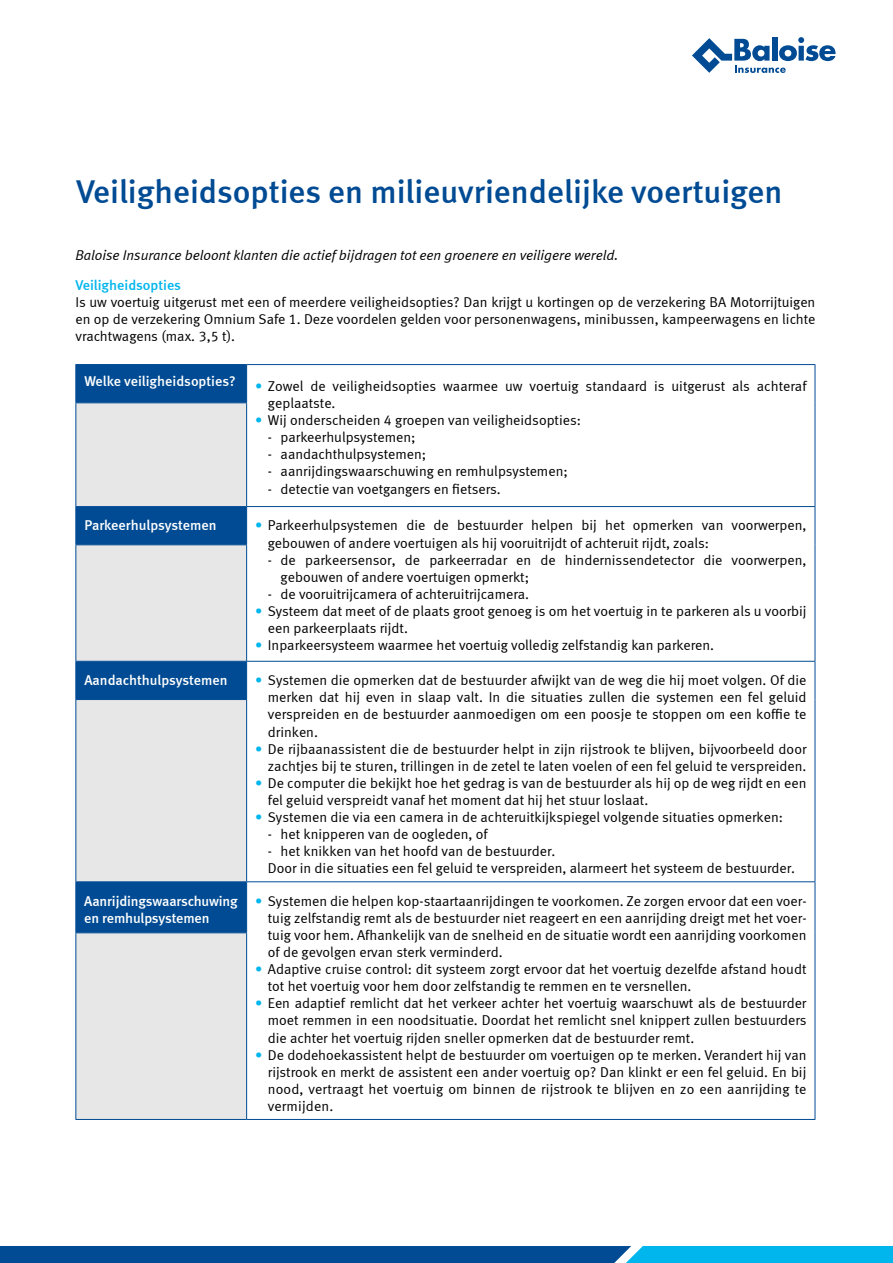
<style>
.page{position:relative;width:893px;height:1263px;background:#fff}
.page>*{position:absolute;margin:0;border:0;box-sizing:border-box;transform-origin:0 0}
.t1{font:33px "Meta Medium LF";color:#004b93}
.t2{font:14.25px/17.1px "Meta Normal LF";color:#000}
.t3{font:14.25px/17.1px "Meta Medium LF";letter-spacing:-.005em;color:#fff}
.t4{font:italic 14.25px "Meta Normal LF";color:#000}
.t5{font:14.25px "Meta Medium LF";color:#00b6ed}
.s1{color:#00b6ed}
</style>
<div class="page">
<svg style="left:0;top:1246px;width:893px;height:17px;background:#036cae"></svg>
<svg style="left:692px;top:37px;width:144px;height:36px"></svg>
<div style="left:76px;top:365px;width:170px;height:37px;background:#004b93"></div>
<svg style="left:76px;top:403px;width:170px;height:716px;background:#bac8d6"></svg>
<hr style="left:75px;top:364px;width:172px;height:1px;background:#004b93">
<hr style="left:75px;top:365px;width:1px;height:37px;background:#004b93">
<hr style="left:247px;top:364px;width:568px;height:1px;background:#004b93">
<hr style="left:246px;top:365px;width:1px;height:37px;background:#004b93">
<hr style="left:815px;top:365px;width:1px;height:38px;background:#004b93">
<hr style="left:75px;top:402px;width:172px;height:1px;background:#004b93">
<hr style="left:75px;top:403px;width:1px;height:103px;background:#004b93">
<hr style="left:246px;top:403px;width:1px;height:103px;background:#004b93">
<hr style="left:815px;top:403px;width:1px;height:103px;background:#004b93">
<hr style="left:75px;top:506px;width:172px;height:1px;background:#004b93">
<hr style="left:75px;top:507px;width:1px;height:37px;background:#004b93">
<hr style="left:247px;top:506px;width:568px;height:1px;background:#004b93">
<hr style="left:246px;top:507px;width:1px;height:37px;background:#004b93">
<hr style="left:815px;top:507px;width:1px;height:38px;background:#004b93">
<hr style="left:75px;top:544px;width:172px;height:1px;background:#004b93">
<hr style="left:75px;top:545px;width:1px;height:116px;background:#004b93">
<hr style="left:246px;top:545px;width:1px;height:116px;background:#004b93">
<hr style="left:815px;top:545px;width:1px;height:116px;background:#004b93">
<hr style="left:75px;top:661px;width:172px;height:1px;background:#004b93">
<hr style="left:75px;top:662px;width:1px;height:37px;background:#004b93">
<hr style="left:247px;top:661px;width:568px;height:1px;background:#004b93">
<hr style="left:246px;top:662px;width:1px;height:37px;background:#004b93">
<hr style="left:815px;top:662px;width:1px;height:37px;background:#004b93">
<hr style="left:75px;top:699px;width:172px;height:1px;background:#004b93">
<hr style="left:75px;top:700px;width:1px;height:181px;background:#004b93">
<hr style="left:246px;top:700px;width:1px;height:181px;background:#004b93">
<hr style="left:815px;top:699px;width:1px;height:182px;background:#004b93">
<hr style="left:75px;top:881px;width:172px;height:1px;background:#004b93">
<hr style="left:75px;top:882px;width:1px;height:50px;background:#004b93">
<hr style="left:247px;top:881px;width:568px;height:1px;background:#004b93">
<hr style="left:246px;top:882px;width:1px;height:50px;background:#004b93">
<hr style="left:815px;top:882px;width:1px;height:51px;background:#004b93">
<hr style="left:75px;top:932px;width:172px;height:1px;background:#004b93">
<hr style="left:75px;top:933px;width:1px;height:186px;background:#004b93">
<hr style="left:246px;top:933px;width:1px;height:186px;background:#004b93">
<hr style="left:815px;top:933px;width:1px;height:186px;background:#004b93">
<hr style="left:75px;top:1119px;width:172px;height:1px;background:#004b93">
<hr style="left:247px;top:1119px;width:568px;height:1px;background:#004b93">
<h1 class="t1" style="left:77px;top:172px;width:707px">Veiligheidsopties en milieuvriendelijke voertuigen</h1>
<p class="t4" style="left:75px;top:247px;width:544px">Baloise Insurance beloont klanten die actief bijdragen tot een groenere en veiligere wereld.</p>
<p class="t5" style="left:75px;top:277px;width:107px">Veiligheidsopties</p>
<p class="t2" style="left:75px;top:293px;width:741px;text-align:justify">Is uw voertuig uitgerust met een of meerdere veiligheidsopties? Dan krijgt u kortingen op de verzekering BA Motorrijtuigen en op de verzekering Omnium Safe 1. Deze voordelen gelden voor personenwagens, minibussen, kampeerwagens en lichte vrachtwagens (max. 3,5 t).</p>
<p class="t3" style="left:84px;top:373px;width:153px">Welke veiligheidsopties?</p>
<p class="t2" style="left:268px;top:377px;width:540px;text-indent:-13px"><span class="s1">•</span> Zowel de veiligheidsopties waarmee uw voertuig standaard is uitgerust als achteraf geplaatste.</p>
<p class="t2" style="left:255px;top:411px;width:327px"><span class="s1">•</span> Wij onderscheiden 4 groepen van veiligheidsopties:</p>
<p class="t2" style="left:268px;top:428px;width:149px">- parkeerhulpsystemen;</p>
<p class="t2" style="left:268px;top:446px;width:160px">- aandachthulpsystemen;</p>
<p class="t2" style="left:268px;top:463px;width:301px">- aanrijdingswaarschuwing en remhulpsystemen;</p>
<p class="t2" style="left:268px;top:480px;width:234px">- detectie van voetgangers en fietsers.</p>
<p class="t3" style="left:84px;top:517px;width:134px">Parkeerhulpsystemen</p>
<p class="t2" style="left:268px;top:517px;width:540px;text-indent:-13px"><span class="s1">•</span> Parkeerhulpsystemen die de bestuurder helpen bij het opmerken van voorwerpen, gebouwen of andere voertuigen als hij vooruitrijdt of achteruit rijdt, zoals:</p>
<p class="t2" style="left:281px;top:551px;width:527px;text-indent:-13px">- de parkeersensor, de parkeerradar en de hindernissendetector die voorwerpen, gebouwen of andere voertuigen opmerkt;</p>
<p class="t2" style="left:268px;top:585px;width:263px">- de vooruitrijcamera of achteruitrijcamera.</p>
<p class="t2" style="left:268px;top:602px;width:540px;text-indent:-13px"><span class="s1">•</span> Systeem dat meet of de plaats groot genoeg is om het voertuig in te parkeren als u voorbij een parkeerplaats rijdt.</p>
<p class="t2" style="left:255px;top:636px;width:460px"><span class="s1">•</span> Inparkeersysteem waarmee het voertuig volledig zelfstandig kan parkeren.</p>
<p class="t3" style="left:84px;top:671px;width:145px">Aandachthulpsystemen</p>
<p class="t2" style="left:268px;top:671px;width:540px;text-align:justify;text-indent:-13px"><span class="s1">•</span> Systemen die opmerken dat de bestuurder afwijkt van de weg die hij moet volgen. Of die merken dat hij even in slaap valt. In die situaties zullen die systemen een fel geluid verspreiden en de bestuurder aanmoedigen om een poosje te stoppen om een koffie te drinken.</p>
<p class="t2" style="left:255px;top:740px;width:553px;text-align:right"><span class="s1">•</span> De rijbaanassistent die de bestuurder helpt in zijn rijstrook te blijven, bijvoorbeeld door zachtjes bij te sturen, trillingen in de zetel te laten voelen of een fel geluid te verspreiden.</p>
<p class="t2" style="left:268px;top:774px;width:540px;text-indent:-13px"><span class="s1">•</span> De computer die bekijkt hoe het gedrag is van de bestuurder als hij op de weg rijdt en een fel geluid verspreidt vanaf het moment dat hij het stuur loslaat.</p>
<p class="t2" style="left:255px;top:808px;width:529px"><span class="s1">•</span> Systemen die via een camera in de achteruitkijkspiegel volgende situaties opmerken:</p>
<p class="t2" style="left:268px;top:825px;width:221px">- het knipperen van de oogleden, of</p>
<p class="t2" style="left:268px;top:842px;width:529px">- het knikken van het hoofd van de bestuurder.<br>Door in die situaties een fel geluid te verspreiden, alarmeert het systeem de bestuurder.</p>
<p class="t3" style="left:84px;top:892px;width:155px">Aanrijdingswaarschuwing en remhulpsystemen</p>
<p class="t2" style="left:268px;top:892px;width:540px;text-align:justify;text-indent:-13px"><span class="s1">•</span> Systemen die helpen kop-staartaanrijdingen te voorkomen. Ze zorgen ervoor dat een voer&shy;tuig zelfstandig remt als de bestuurder niet reageert en een aanrijding dreigt met het voer&shy;tuig voor hem. Afhankelijk van de snelheid en de situatie wordt een aanrijding voorkomen of de gevolgen ervan sterk verminderd.</p>
<p class="t2" style="left:268px;top:960px;width:540px;text-indent:-13px"><span class="s1">•</span> Adaptive cruise control: dit systeem zorgt ervoor dat het voertuig dezelfde afstand houdt tot het voertuig voor hem door zelfstandig te remmen en te versnellen.</p>
<p class="t2" style="left:268px;top:995px;width:540px;text-align:justify;text-indent:-13px"><span class="s1">•</span> Een adaptief remlicht dat het verkeer achter het voertuig waarschuwt als de bestuurder moet remmen in een noodsituatie. Doordat het remlicht snel knippert zullen bestuurders die achter het voertuig rijden sneller opmerken dat de bestuurder remt.</p>
<p class="t2" style="left:268px;top:1046px;width:540px;text-align:justify;text-indent:-13px"><span class="s1">•</span> De dodehoekassistent helpt de bestuurder om voertuigen op te merken. Verandert hij van rijstrook en merkt de assistent een ander voertuig op? Dan klinkt er een fel geluid. En bij nood, vertraagt het voertuig om binnen de rijstrook te blijven en zo een aanrijding te vermijden.</p>
</div>
